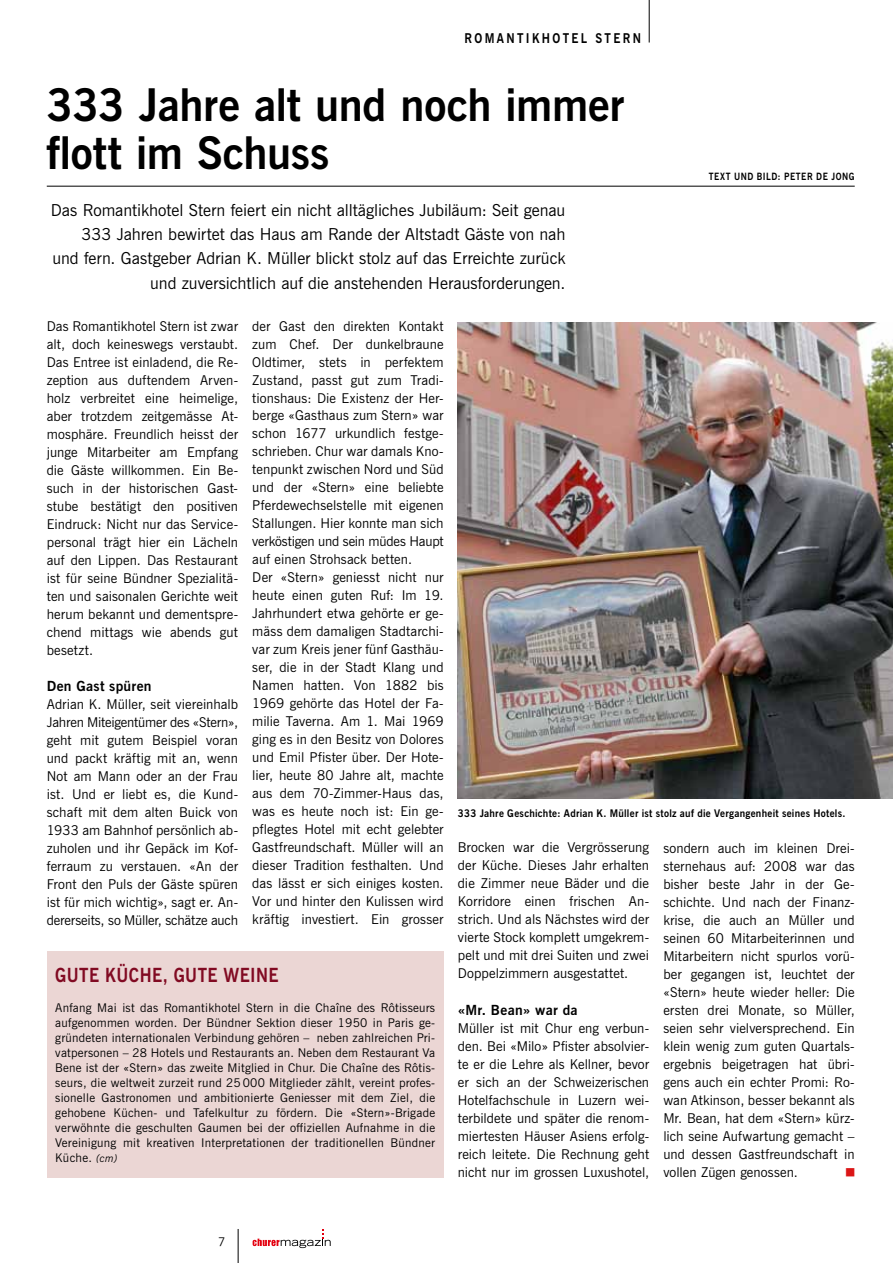
<style>
.page{position:relative;width:893px;height:1263px;background:#fff}
.page>*{position:absolute;margin:0;border:0;box-sizing:border-box;transform-origin:0 0}
.t1{font:700 45px/48px "News Gothic BT";letter-spacing:-.01em;color:#000}
.t2{font:700 19.5px "News Gothic BT";letter-spacing:.025em;color:#810a22;scale:.86 1}
.t3{font:16.5px/24px "News Gothic BT";letter-spacing:-.005em;color:#000;text-align:right}
.t4{font:700 13.95px "News Gothic BT";letter-spacing:.02em;color:#000}
.t5{font:13.5px/18px "News Gothic BT";letter-spacing:.005em;color:#000;text-align:justify}
.t6{font:700 13.5px "News Gothic BT";letter-spacing:.2em;color:#000;scale:.86 1}
.t7{font:12px/15px "News Gothic BT";letter-spacing:.02em;color:#000;text-align:justify}
.t8{font:700 10.5px "News Gothic BT";letter-spacing:.025em;color:#000;scale:.95 1}
.t9{font:700 10.05px "News Gothic BT";letter-spacing:.065em;color:#000;scale:.86 1}
.t10{font:9px "Zapf Dingbats IT Cby BT";color:#db1516}
.s1{font-style:italic;font-size:10.5px}
</style>
<div class="page">
<hr style="left:649px;top:0;width:1px;height:43px;background:#000">
<hr style="left:238px;top:1229px;width:1px;height:34px;background:#000">
<svg style="left:253px;top:1229px;width:78px;height:19px"></svg>
<hr style="left:47px;top:186px;width:808px;height:1px;background:#000">
<img style="left:458px;top:322px;width:435px;height:477px">
<div style="left:47px;top:951px;width:397px;height:227px;background:#ebd6d4"></div>
<p class="t6" style="left:465px;top:29px;width:207px">R omantikhote l Ste rn</p>
<h1 class="t1" style="left:47px;top:81px;width:579px">333 Jahre alt und noch immer flott im Schuss</h1>
<p class="t3" style="left:51px;top:198px;width:516px">Das Romantikhotel Stern feiert ein nicht alltägliches Jubiläum: Seit genau 333 Jahren bewirtet das Haus am Rande der Altstadt Gäste von nah<br>und fern. Gastgeber Adrian K. Müller blickt stolz auf das Erreichte zurück und zuversichtlich auf die anstehenden Herausforderungen.</p>
<p class="t9" style="left:709px;top:170px;width:171px">Text und Bild: Peter de Jong</p>
<p class="t5" style="left:47px;top:317px;width:193px">Das Romantikhotel Stern ist zwar alt, doch keineswegs verstaubt.<br>Das Entree ist einladend, die Re&shy;zeption aus duftendem Arven&shy;holz verbreitet eine heimelige, aber trotzdem zeitgemässe At&shy;mosphäre. Freundlich heisst der junge Mitarbeiter am Empfang die Gäste willkommen. Ein Be&shy;such in der historischen Gast&shy;stube bestätigt den positiven Eindruck: Nicht nur das Service&shy;personal trägt hier ein Lächeln auf den Lippen. Das Restaurant ist für seine Bündner Spezialitä&shy;ten und saisonalen Gerichte weit herum bekannt und dementspre&shy;chend mittags wie abends gut besetzt.</p>
<p class="t4" style="left:47px;top:677px;width:106px">Den Gast spüren</p>
<p class="t5" style="left:47px;top:695px;width:193px">Adrian K. Müller, seit viereinhalb Jahren Miteigentümer des «Stern», geht mit gutem Beispiel voran und packt kräftig mit an, wenn Not am Mann oder an der Frau ist. Und er liebt es, die Kund&shy;schaft mit dem alten Buick von 1933 am Bahnhof persönlich ab&shy;zuholen und ihr Gepäck im Kof&shy;ferraum zu verstauen. «An der Front den Puls der Gäste spüren ist für mich wichtig», sagt er. An&shy;dererseits, so Müller, schätze auch</p>
<p class="t5" style="left:252px;top:317px;width:193px;text-align:left">der Gast den direkten Kontakt zum Chef. Der dunkelbraune<br>Oldtimer, stets in perfektem<br>Zustand, passt gut zum Tradi&shy;tionshaus: Die Existenz der Her&shy;berge «Gasthaus zum Stern» war schon 1677 urkundlich festge&shy;schrieben. Chur war damals Kno&shy;tenpunkt zwischen Nord und Süd und der «Stern» eine beliebte<br>Pferdewechselstelle mit eigenen<br>Stallungen. Hier konnte man sich verköstigen und sein müdes Haupt auf einen Strohsack betten.<br>Der «Stern» geniesst nicht nur heute einen guten Ruf: Im 19.<br>Jahrhundert etwa gehörte er ge&shy;mäss dem damaligen Stadtarchi&shy;var zum Kreis jener fünf Gasthäu&shy;ser, die in der Stadt Klang und<br>Namen hatten. Von 1882 bis<br>1969 gehörte das Hotel der Fa&shy;milie Taverna. Am 1. Mai 1969 ging es in den Besitz von Dolores und Emil Pfister über. Der Hote&shy;lier, heute 80 Jahre alt, machte aus dem 70-Zimmer-Haus das, was es heute noch ist: Ein ge&shy;pflegtes Hotel mit echt gelebter<br>Gastfreundschaft. Müller will an dieser Tradition festhalten. Und das lässt er sich einiges kosten.<br>Vor und hinter den Kulissen wird kräftig investiert. Ein grosser</p>
<h2 class="t2" style="left:55px;top:963px;width:259px">Gute Küche, gute Weine</h2>
<p class="t7" style="left:55px;top:1000px;width:381px">Anfang Mai ist das Romantikhotel Stern in die Chaîne des Rôtisseurs aufgenommen worden. Der Bündner Sektion dieser 1950 in Paris ge&shy;gründeten internationalen Verbindung gehören – neben zahlreichen Pri&shy;vatpersonen – 28 Hotels und Restaurants an. Neben dem Restaurant Va Bene ist der «Stern» das zweite Mitglied in Chur. Die Chaîne des Rôtis&shy;seurs, die weltweit zurzeit rund 25 000 Mitglieder zählt, vereint profes&shy;sionelle Gastronomen und ambitionierte Geniesser mit dem Ziel, die gehobene Küchen- und Tafelkultur zu fördern. Die «Stern»-Brigade verwöhnte die geschulten Gaumen bei der offiziellen Aufnahme in die Vereinigung mit kreativen Interpretationen der traditionellen Bündner Küche. <span class="s1">(cm)</span></p>
<p class="t8" style="left:458px;top:806px;width:409px">333 Jahre Geschichte: Adrian K. M üller ist stolz auf die Vergangenheit seines Hotels.</p>
<p class="t5" style="left:458px;top:838px;width:193px">Brocken war die Vergrösserung der Küche. Dieses Jahr erhalten die Zimmer neue Bäder und die Korridore einen frischen An&shy;strich. Und als Nächstes wird der vierte Stock komplett umgekrem&shy;pelt und mit drei Suiten und zwei Doppelzimmern ausgestattet.</p>
<p class="t4" style="left:458px;top:1001px;width:121px">«M r. Bean» war da</p>
<p class="t5" style="left:458px;top:1019px;width:193px">Müller ist mit Chur eng verbun&shy;den. Bei «Milo» Pfister absolvier&shy;te er die Lehre als Kellner, bevor er sich an der Schweizerischen Hotelfachschule in Luzern wei&shy;terbildete und später die renom&shy;miertesten Häuser Asiens erfolg&shy;reich leitete. Die Rechnung geht nicht nur im grossen Luxushotel,</p>
<p class="t5" style="left:663px;top:839px;width:193px">sondern auch im kleinen Drei&shy;sternehaus auf: 2008 war das bisher beste Jahr in der Ge&shy;schichte. Und nach der Finanz&shy;krise, die auch an Müller und seinen 60 Mitarbeiterinnen und Mitarbeitern nicht spurlos vorü&shy;ber gegangen ist, leuchtet der «Stern» heute wieder heller: Die ersten drei Monate, so Müller, seien sehr vielversprechend. Ein klein wenig zum guten Quartals&shy;ergebnis beigetragen hat übri&shy;gens auch ein echter Promi: Ro&shy;wan Atkinson, besser bekannt als Mr. Bean, hat dem «Stern» kürz&shy;lich seine Aufwartung gemacht – und dessen Gastfreundschaft in vollen Zügen genossen.</p>
<p class="t10" style="left:846px;top:1168px;width:10px">■</p>
<p class="t7" style="left:218px;top:1234px;width:9px">7</p>
</div>
